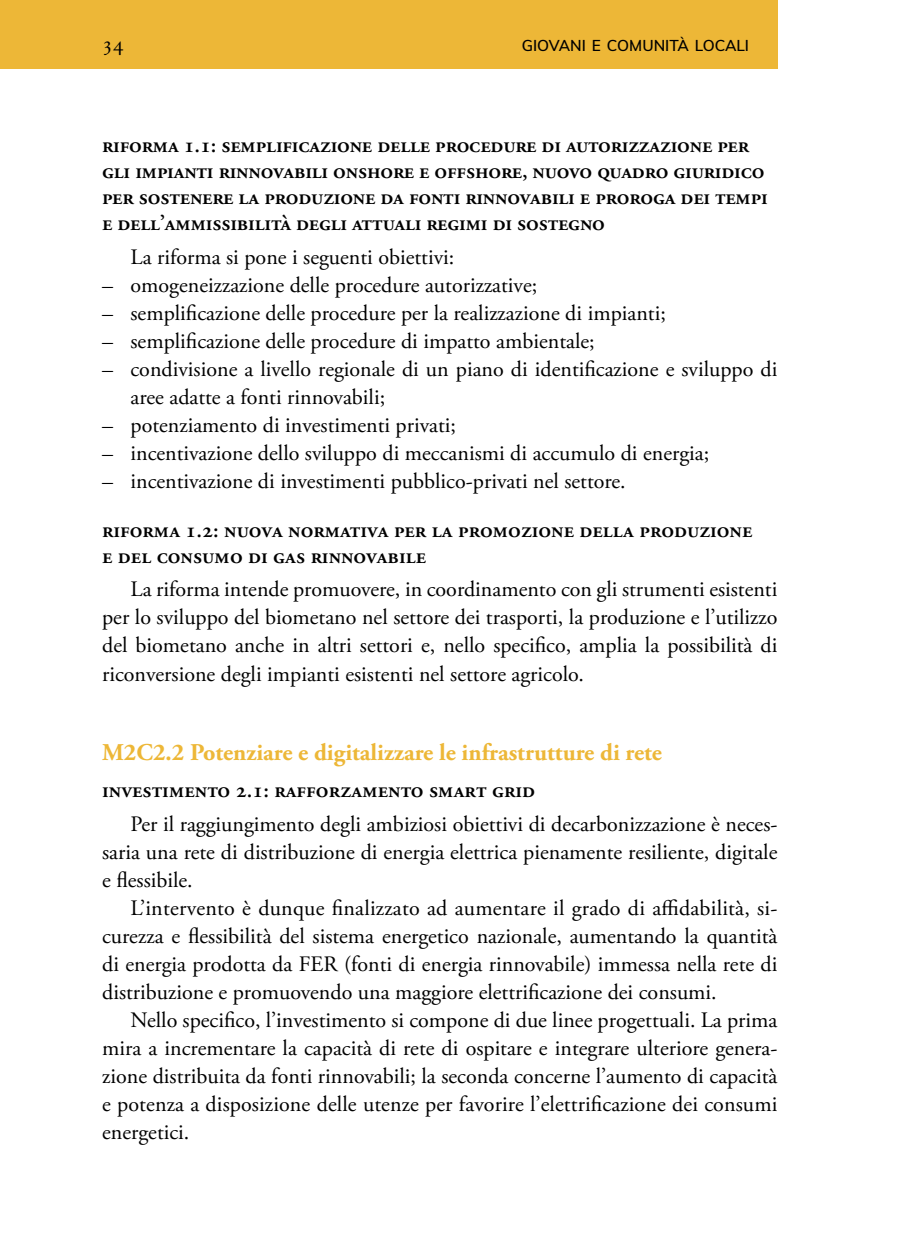
<style>
.page{position:relative;width:908px;height:1248px;background:#fff}
.page>*{position:absolute;margin:0;border:0;box-sizing:border-box;transform-origin:0 0}
.t1{font:700 24px "Adobe Garamond Pro";color:#edb737}
.t2{font:22px/28px "Adobe Garamond Pro";color:#000;text-align:justify}
.t3{font:600 22px/26px "Adobe Garamond Pro";letter-spacing:-.01em;color:#000}
.t4{font:600 15.4px "Muli";color:#000}
</style>
<div class="page">
<div style="left:0;top:0;width:777px;height:68px;background:#edb737"></div>
<p class="t2" style="left:102px;top:30px;width:23px">34</p>
<p class="t4" style="left:521px;top:34px;width:229px">GIOVANI E COMUNITÀ LOCALI</p>
<p class="t3" style="left:102px;top:132px;width:666px">riforma 1.1: semplificazione delle procedure di autorizzazione per gli impianti rinnovabili onshore e offshore, nuovo quadro giuridico per sostenere la produzione da fonti rinnovabili e proroga dei tempi e dell’ammissibilità degli attuali regimi di sostegno</p>
<p class="t2" style="left:130px;top:243px;width:325px">La riforma si pone i seguenti obiettivi:</p>
<p class="t2" style="left:102px;top:271px;width:436px">– omogeneizzazione delle procedure autorizzative;</p>
<p class="t2" style="left:102px;top:299px;width:565px">– semplificazione delle procedure per la realizzazione di impianti;</p>
<p class="t2" style="left:102px;top:327px;width:494px">– semplificazione delle procedure di impatto ambientale;</p>
<p class="t2" style="left:130px;top:356px;width:648px;text-indent:-28px">– condivisione a livello regionale di un piano di identificazione e sviluppo di aree adatte a fonti rinnovabili;</p>
<p class="t2" style="left:102px;top:412px;width:355px">– potenziamento di investimenti privati;</p>
<p class="t2" style="left:102px;top:440px;width:608px">– incentivazione dello sviluppo di meccanismi di accumulo di energia;</p>
<p class="t2" style="left:102px;top:468px;width:525px">– incentivazione di investimenti pubblico-privati nel settore.</p>
<p class="t3" style="left:102px;top:517px;width:651px">riforma 1.2: nuova normativa per la promozione della produzione e del consumo di gas rinnovabile</p>
<p class="t2" style="left:102px;top:576px;width:676px;text-indent:28px">La riforma intende promuovere, in coordinamento con gli strumenti esistenti per lo sviluppo del biometano nel settore dei trasporti, la produzione e l’utilizzo del biometano anche in altri settori e, nello specifico, amplia la possibilità di riconversione degli impianti esistenti nel settore agricolo.</p>
<p class="t1" style="left:102px;top:737px;width:561px">M2C2.2 Potenziare e digitalizzare le infrastrutture di rete</p>
<p class="t3" style="left:102px;top:777px;width:434px">investimento 2.1: rafforzamento smart grid</p>
<p class="t2" style="left:102px;top:810px;width:676px;text-indent:28px">Per il raggiungimento degli ambiziosi obiettivi di decarbonizzazione è neces&shy;saria una rete di distribuzione di energia elettrica pienamente resiliente, digitale e flessibile.</p>
<p class="t2" style="left:102px;top:894px;width:676px;text-indent:28px">L’intervento è dunque finalizzato ad aumentare il grado di affidabilità, si&shy;curezza e flessibilità del sistema energetico nazionale, aumentando la quantità di energia prodotta da FER (fonti di energia rinnovabile) immessa nella rete di distribuzione e promuovendo una maggiore elettrificazione dei consumi.</p>
<p class="t2" style="left:102px;top:1006px;width:676px;text-indent:28px">Nello specifico, l’investimento si compone di due linee progettuali. La prima mira a incrementare la capacità di rete di ospitare e integrare ulteriore genera&shy;zione distribuita da fonti rinnovabili; la seconda concerne l’aumento di capacità e potenza a disposizione delle utenze per favorire l’elettrificazione dei consumi energetici.</p>
</div>
